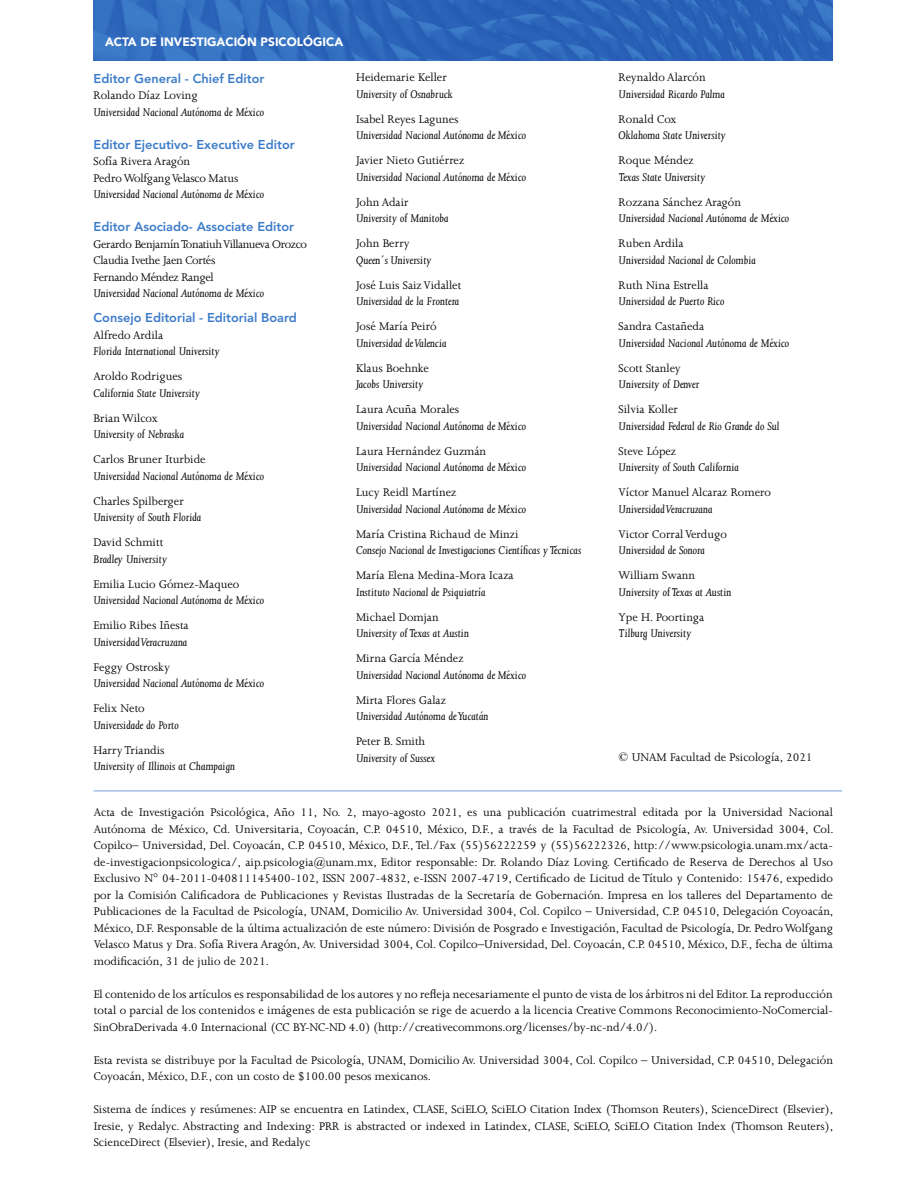
<style>
.page{position:relative;width:918px;height:1188px;background:#fff}
.page>*{position:absolute;margin:0;border:0;box-sizing:border-box;transform-origin:0 0}
.t1{font:12.75px/16.5px "Joanna MT Std";color:#000;text-align:justify}
.t2{font:italic 12.75px "Joanna MT Std";color:#000}
.t3{font:800 12.75px "Avenir LT Std";color:#3d7cc9}
.t4{font:12.75px/16.5px "Joanna MT Std";letter-spacing:-.025em;color:#000}
.t5{font:900 12px "Avenir LT Std";color:#fff}
</style>
<div class="page">
<img style="left:94px;top:0;width:739px;height:60px">
<hr style="left:94px;top:790px;width:748px;height:2px;background:#3d7cc9">
<p class="t5" style="left:105px;top:35px;width:240px">ACTA DE INVESTIGACIÓN PSICOLÓGICA</p>
<p class="t3" style="left:94px;top:71px;width:172px">Editor General - Chief Editor</p>
<p class="t1" style="left:94px;top:87px;width:106px">Rolando Díaz Loving</p>
<p class="t2" style="left:94px;top:105px;width:172px">Universidad Nacional Autónoma de México</p>
<p class="t3" style="left:94px;top:137px;width:203px">Editor Ejecutivo- Executive Editor</p>
<p class="t1" style="left:94px;top:153px;width:146px">Sofía Rivera Aragón<br>Pedro Wolfgang Velasco Matus</p>
<p class="t2" style="left:94px;top:188px;width:172px">Universidad Nacional Autónoma de México</p>
<p class="t3" style="left:94px;top:219px;width:202px">Editor Asociado- Associate Editor</p>
<p class="t4" style="left:94px;top:236px;width:215px">Gerardo Benjamín Tonatiuh Villanueva Orozco<br>Claudia Ivethe Jaen Cortés<br>Fernando Méndez Rangel</p>
<p class="t2" style="left:94px;top:287px;width:172px">Universidad Nacional Autónoma de México</p>
<p class="t3" style="left:94px;top:310px;width:205px">Consejo Editorial - Editorial Board</p>
<p class="t1" style="left:94px;top:327px;width:71px">Alfredo Ardila</p>
<p class="t2" style="left:94px;top:345px;width:128px">Florida International University</p>
<p class="t1" style="left:94px;top:368px;width:90px">Aroldo Rodrigues</p>
<p class="t2" style="left:94px;top:386px;width:108px">California State University</p>
<p class="t1" style="left:94px;top:410px;width:66px">Brian Wilcox</p>
<p class="t2" style="left:94px;top:428px;width:92px">University of Nebraska</p>
<p class="t1" style="left:94px;top:451px;width:114px">Carlos Bruner Iturbide</p>
<p class="t2" style="left:94px;top:469px;width:172px">Universidad Nacional Autónoma de México</p>
<p class="t1" style="left:94px;top:493px;width:92px">Charles Spilberger</p>
<p class="t2" style="left:94px;top:511px;width:109px">University of South Florida</p>
<p class="t1" style="left:94px;top:534px;width:71px">David Schmitt</p>
<p class="t2" style="left:94px;top:552px;width:75px">Bradley University</p>
<p class="t1" style="left:94px;top:576px;width:147px">Emilia Lucio Gómez-Maqueo</p>
<p class="t2" style="left:94px;top:594px;width:172px">Universidad Nacional Autónoma de México</p>
<p class="t1" style="left:94px;top:617px;width:97px">Emilio Ribes Iñesta</p>
<p class="t2" style="left:94px;top:635px;width:95px">Universidad Veracruzana</p>
<p class="t1" style="left:94px;top:659px;width:78px">Feggy Ostrosky</p>
<p class="t2" style="left:94px;top:677px;width:172px">Universidad Nacional Autónoma de México</p>
<p class="t1" style="left:94px;top:700px;width:53px">Felix Neto</p>
<p class="t2" style="left:94px;top:718px;width:87px">Universidade do Porto</p>
<p class="t1" style="left:94px;top:742px;width:73px">Harry Triandis</p>
<p class="t2" style="left:94px;top:760px;width:143px">University of Illinois at Champaign</p>
<p class="t1" style="left:356px;top:69px;width:92px">Heidemarie Keller</p>
<p class="t2" style="left:356px;top:87px;width:98px">University of Osnabruck</p>
<p class="t1" style="left:356px;top:111px;width:104px">Isabel Reyes Lagunes</p>
<p class="t2" style="left:356px;top:129px;width:172px">Universidad Nacional Autónoma de México</p>
<p class="t1" style="left:356px;top:153px;width:110px">Javier Nieto Gutiérrez</p>
<p class="t2" style="left:356px;top:170px;width:172px">Universidad Nacional Autónoma de México</p>
<p class="t1" style="left:356px;top:194px;width:54px">John Adair</p>
<p class="t2" style="left:356px;top:212px;width:94px">University of Manitoba</p>
<p class="t1" style="left:356px;top:236px;width:55px">John Berry</p>
<p class="t2" style="left:356px;top:253px;width:77px">Queen´s University</p>
<p class="t1" style="left:356px;top:277px;width:107px">José Luis Saiz Vidallet</p>
<p class="t2" style="left:356px;top:295px;width:105px">Universidad de la Frontera</p>
<p class="t1" style="left:356px;top:319px;width:82px">José María Peiró</p>
<p class="t2" style="left:356px;top:336px;width:92px">Universidad de Valencia</p>
<p class="t1" style="left:356px;top:360px;width:74px">Klaus Boehnke</p>
<p class="t2" style="left:356px;top:378px;width:69px">Jacobs University</p>
<p class="t1" style="left:356px;top:402px;width:105px">Laura Acuña Morales</p>
<p class="t2" style="left:356px;top:419px;width:172px">Universidad Nacional Autónoma de México</p>
<p class="t1" style="left:356px;top:443px;width:132px">Laura Hernández Guzmán</p>
<p class="t2" style="left:356px;top:461px;width:172px">Universidad Nacional Autónoma de México</p>
<p class="t1" style="left:356px;top:485px;width:102px">Lucy Reidl Martínez</p>
<p class="t2" style="left:356px;top:502px;width:172px">Universidad Nacional Autónoma de México</p>
<p class="t1" style="left:356px;top:526px;width:164px">María Cristina Richaud de Minzi</p>
<p class="t2" style="left:356px;top:544px;width:227px">Consejo Nacional de Investigaciones Científicas y Técnicas</p>
<p class="t1" style="left:356px;top:568px;width:159px">María Elena Medina-Mora Icaza</p>
<p class="t2" style="left:356px;top:585px;width:131px">Instituto Nacional de Psiquiatría</p>
<p class="t1" style="left:356px;top:609px;width:84px">Michael Domjan</p>
<p class="t2" style="left:356px;top:627px;width:114px">University of Texas at Austin</p>
<p class="t1" style="left:356px;top:651px;width:109px">Mirna García Méndez</p>
<p class="t2" style="left:356px;top:668px;width:172px">Universidad Nacional Autónoma de México</p>
<p class="t1" style="left:356px;top:692px;width:91px">Mirta Flores Galaz</p>
<p class="t2" style="left:356px;top:710px;width:134px">Universidad Autónoma de Yucatán</p>
<p class="t1" style="left:356px;top:734px;width:71px">Peter B. Smith</p>
<p class="t2" style="left:356px;top:751px;width:81px">University of Sussex</p>
<p class="t1" style="left:619px;top:69px;width:89px">Reynaldo Alarcón</p>
<p class="t2" style="left:619px;top:87px;width:108px">Universidad Ricardo Palma</p>
<p class="t1" style="left:619px;top:111px;width:59px">Ronald Cox</p>
<p class="t2" style="left:619px;top:129px;width:109px">Oklahoma State University</p>
<p class="t1" style="left:619px;top:152px;width:77px">Roque Méndez</p>
<p class="t2" style="left:619px;top:170px;width:88px">Texas State University</p>
<p class="t1" style="left:619px;top:194px;width:124px">Rozzana Sánchez Aragón</p>
<p class="t2" style="left:619px;top:212px;width:172px">Universidad Nacional Autónoma de México</p>
<p class="t1" style="left:619px;top:235px;width:66px">Ruben Ardila</p>
<p class="t2" style="left:619px;top:253px;width:139px">Universidad Nacional de Colombia</p>
<p class="t1" style="left:619px;top:277px;width:91px">Ruth Nina Estrella</p>
<p class="t2" style="left:619px;top:295px;width:107px">Universidad de Puerto Rico</p>
<p class="t1" style="left:619px;top:318px;width:87px">Sandra Castañeda</p>
<p class="t2" style="left:619px;top:336px;width:172px">Universidad Nacional Autónoma de México</p>
<p class="t1" style="left:619px;top:360px;width:64px">Scott Stanley</p>
<p class="t2" style="left:619px;top:378px;width:82px">University of Denver</p>
<p class="t1" style="left:619px;top:401px;width:61px">Silvia Koller</p>
<p class="t2" style="left:619px;top:419px;width:162px">Universidad Federal de Rio Grande do Sul</p>
<p class="t1" style="left:619px;top:443px;width:59px">Steve López</p>
<p class="t2" style="left:619px;top:461px;width:122px">University of South California</p>
<p class="t1" style="left:619px;top:484px;width:154px">Víctor Manuel Alcaraz Romero</p>
<p class="t2" style="left:619px;top:502px;width:95px">Universidad Veracruzana</p>
<p class="t1" style="left:619px;top:526px;width:110px">Victor Corral Verdugo</p>
<p class="t2" style="left:619px;top:544px;width:88px">Universidad de Sonora</p>
<p class="t1" style="left:619px;top:567px;width:78px">William Swann</p>
<p class="t2" style="left:619px;top:585px;width:114px">University of Texas at Austin</p>
<p class="t1" style="left:619px;top:609px;width:87px">Ype H. Poortinga</p>
<p class="t2" style="left:619px;top:627px;width:74px">Tilburg University</p>
<p class="t1" style="left:619px;top:749px;width:195px">© UNAM Facultad de Psicología, 2021</p>
<p class="t1" style="left:94px;top:804px;width:741px">Acta de Investigación Psicológica, Año 11, No. 2, mayo-agosto 2021, es una publicación cuatrimestral editada por la Universidad Nacional Autónoma de México, Cd. Universitaria, Coyoacán, C.P. 04510, México, D.F., a través de la Facultad de Psicología, Av. Universidad 3004, Col.<br>Copilco– Universidad, Del. Coyoacán, C.P. 04510, México, D.F., Tel./Fax (55)56222259 y (55)56222326, http://www.psicologia.unam.mx/acta&shy;de-investigacionpsicologica/, aip.psicologia@unam.mx, Editor responsable: Dr. Rolando Díaz Loving. Certificado de Reserva de Derechos al Uso Exclusivo N° 04-2011-040811145400-102, ISSN 2007-4832, e-ISSN 2007-4719, Certificado de Licitud de Título y Contenido: 15476, expedido por la Comisión Calificadora de Publicaciones y Revistas Ilustradas de la Secretaría de Gobernación. Impresa en los talleres del Departamento de Publicaciones de la Facultad de Psicología, UNAM, Domicilio Av. Universidad 3004, Col. Copilco – Universidad, C.P. 04510, Delegación Coyoacán, México, D.F. Responsable de la última actualización de este número: División de Posgrado e Investigación, Facultad de Psicología, Dr. Pedro Wolfgang Velasco Matus y Dra. Sofía Rivera Aragón, Av. Universidad 3004, Col. Copilco–Universidad, Del. Coyoacán, C.P. 04510, México, D.F., fecha de última modificación, 31 de julio de 2021.</p>
<p class="t1" style="left:94px;top:986px;width:741px">El contenido de los artículos es responsabilidad de los autores y no refleja necesariamente el punto de vista de los árbitros ni del Editor. La reproducción total o parcial de los contenidos e imágenes de esta publicación se rige de acuerdo a la licencia Creative Commons Reconocimiento-NoComercial-SinObraDerivada 4.0 Internacional (CC BY-NC-ND 4.0) (http://creativecommons.org/licenses/by-nc-nd/4.0/).</p>
<p class="t1" style="left:94px;top:1052px;width:741px">Esta revista se distribuye por la Facultad de Psicología, UNAM, Domicilio Av. Universidad 3004, Col. Copilco – Universidad, C.P. 04510, Delegación<br>Coyoacán, México, D.F., con un costo de $100.00 pesos mexicanos.</p>
<p class="t1" style="left:94px;top:1101px;width:741px">Sistema de índices y resúmenes: AIP se encuentra en Latindex, CLASE, SciELO, SciELO Citation Index (Thomson Reuters), ScienceDirect (Elsevier), Iresie, y Redalyc. Abstracting and Indexing: PRR is abstracted or indexed in Latindex, CLASE, SciELO, SciELO Citation Index (Thomson Reuters), ScienceDirect (Elsevier), Iresie, and Redalyc</p>
</div>
